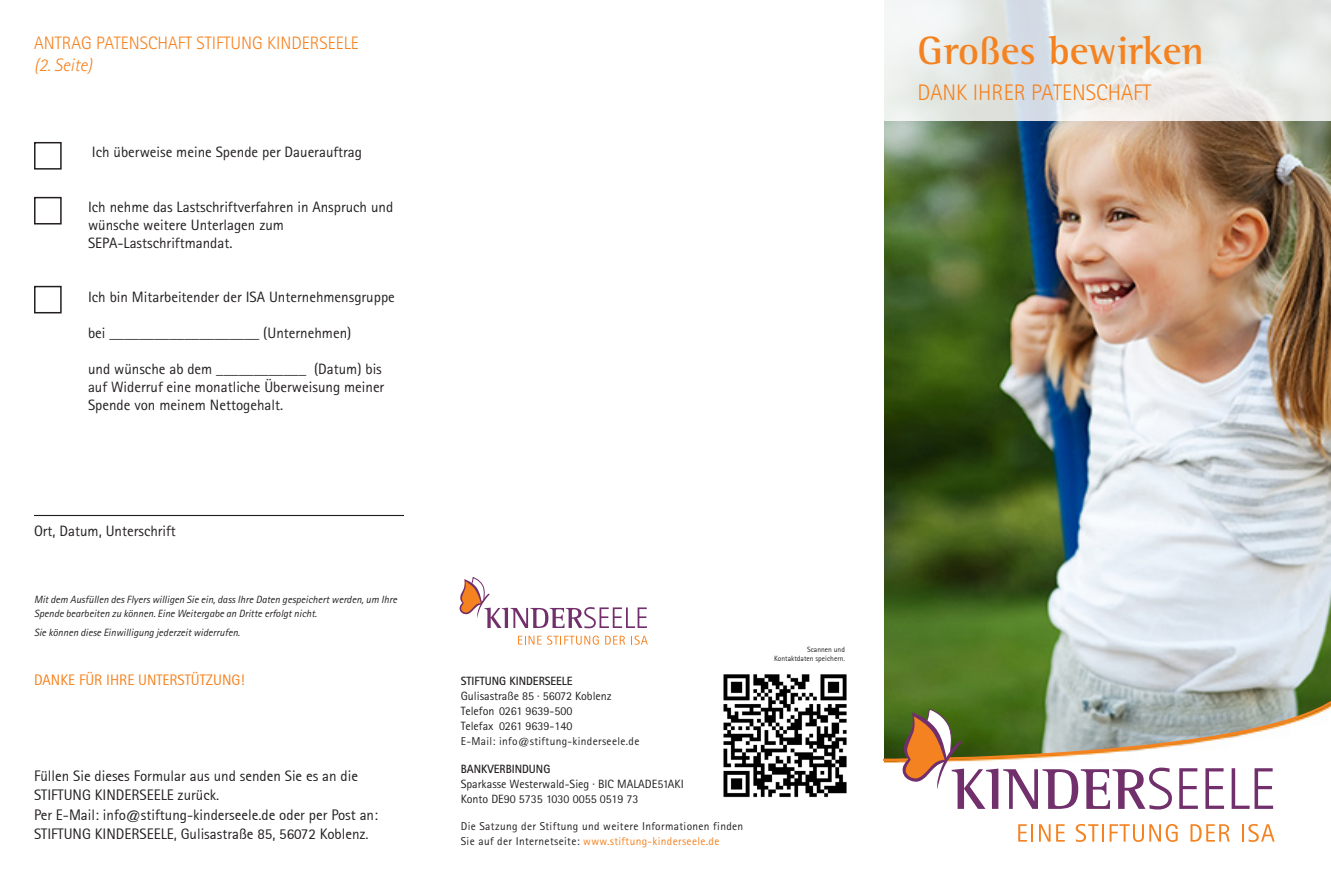
<style>
.page{position:relative;width:1331px;height:893px;background:#fff}
.page>*{position:absolute;margin:0;border:0;box-sizing:border-box;transform-origin:0 0}
.t1{font:700 40.5px "Rotis Semi Serif Std";color:#f58220}
.t2{font:300 22.5px "Rotis Sans Serif Pro";color:#f58220}
.t3{font:300 18px/21.6px "Rotis Sans Serif Pro";color:#f58220}
.t4{font:15px/18px "Rotis Sans Serif Pro";color:#231f20}
.Fließtext{font:15px/19.5px "Rotis Sans Serif";color:#231f20}
.Fließtext-2{font:15px "Rotis Sans Serif";color:#f58220}
.Geschäftsangaben{font:12px "Rotis Sans Serif Pro";color:#231f20}
.Firmierung{font:700 12px "Rotis Sans Serif Pro";color:#231f20;scale:.95 1}
.Geschäftsangaben-2{font:11.4px/15px "Rotis Sans Serif Pro";letter-spacing:.03em;color:#231f20}
.Fließtext-3{font:italic 10.5px/13.5px "Rotis Sans Serif Pro";color:#231f20}
.t5{font:7.5px/9px "Rotis Sans Serif";color:#231f20;text-align:right}
.s1{font-style:italic}
.s2{color:#f58220}
</style>
<div class="page">
<img style="left:884px;top:121px;width:447px;height:570px">
<svg style="left:884px;top:0;width:447px;height:121px;background:#e5e8e6"></svg>
<div style="left:34px;top:142px;width:28px;height:28px;border:2px solid #231f20"></div>
<div style="left:34px;top:197px;width:28px;height:28px;border:2px solid #231f20"></div>
<div style="left:34px;top:286px;width:28px;height:27px;border:2px solid #231f20"></div>
<hr style="left:34px;top:515px;width:370px;height:1px;background:#231f20">
<svg style="left:518px;top:636px;width:81px;height:9px"></svg>
<svg style="left:605px;top:636px;width:20px;height:9px"></svg>
<svg style="left:631px;top:636px;width:17px;height:9px"></svg>
<svg style="left:460px;top:577px;width:187px;height:51px"></svg>
<img style="left:723px;top:674px;width:124px;height:124px">
<svg style="left:1018px;top:824px;width:15px;height:18px"></svg>
<svg style="left:1039px;top:824px;width:26px;height:18px"></svg>
<svg style="left:1076px;top:824px;width:28px;height:18px"></svg>
<svg style="left:1110px;top:824px;width:68px;height:18px"></svg>
<svg style="left:1190px;top:824px;width:39px;height:18px"></svg>
<svg style="left:1242px;top:824px;width:33px;height:18px"></svg>
<svg style="left:884px;top:691px;width:447px;height:118px"></svg>
<p class="t3" style="left:34px;top:33px;width:326px">ANTRAG PATENSCHAFT STIFTUNG KINDERSEELE <span class="s1">(2. Seite)</span></p>
<p class="t4" style="left:92px;top:144px;width:272px">Ich überweise meine Spende per Dauerauftrag</p>
<p class="t4" style="left:88px;top:198px;width:307px">Ich nehme das Lastschriftverfahren in Anspruch und wünsche weitere Unterlagen zum<br>SEPA-Lastschriftmandat.</p>
<p class="t4" style="left:88px;top:288px;width:308px">Ich bin Mitarbeitender der ISA Unternehmensgruppe</p>
<p class="t4" style="left:88px;top:324px;width:265px">bei ____________________ (Unternehmen)</p>
<p class="t4" style="left:88px;top:360px;width:298px">und wünsche ab dem ____________ (Datum) bis auf Widerruf eine monatliche Überweisung meiner<br>Spende von meinem Nettogehalt.</p>
<p class="t4" style="left:34px;top:522px;width:143px">Ort, Datum, Unterschrift</p>
<p class="Fließtext-3" style="left:34px;top:593px;width:364px">Mit dem Ausfüllen des Flyers willigen Sie ein, dass Ihre Daten gespeichert werden, um Ihre<br>Spende bearbeiten zu können. Eine Weitergabe an Dritte erfolgt nicht.</p>
<p class="Fließtext-3" style="left:34px;top:626px;width:208px">Sie können diese Einwilligung jederzeit widerrufen.</p>
<p class="Fließtext-2" style="left:34px;top:671px;width:212px">DANKE FÜR IHRE UNTERSTÜTZUNG!</p>
<p class="Fließtext" style="left:34px;top:766px;width:345px">Füllen Sie dieses Formular aus und senden Sie es an die STIFTUNG KINDERSEELE zurück.<br>Per E-Mail: info@stiftung-kinderseele.de oder per Post an:<br>STIFTUNG KINDERSEELE, Gulisastraße 85, 56072 Koblenz.</p>
<p class="Firmierung" style="left:461px;top:673px;width:119px">STIFTUNG KINDERSEELE</p>
<p class="Geschäftsangaben" style="left:461px;top:688px;width:153px">Gulisastraße 85 · 56072 Koblenz</p>
<p class="Geschäftsangaben" style="left:461px;top:703px;width:113px">Telefon 0261 9639-500</p>
<p class="Geschäftsangaben" style="left:461px;top:718px;width:113px">Telefax 0261 9639-140</p>
<p class="Geschäftsangaben-2" style="left:461px;top:733px;width:180px">E-Mail: info@stiftung-kinderseele.de</p>
<p class="Firmierung" style="left:461px;top:762px;width:96px">BANKVERBINDUNG</p>
<p class="Geschäftsangaben" style="left:461px;top:777px;width:225px">Sparkasse Westerwald-Sieg · BIC MALADE51AKI</p>
<p class="Geschäftsangaben" style="left:461px;top:792px;width:179px">Konto DE90 5735 1030 0055 0519 73</p>
<p class="Geschäftsangaben-2" style="left:461px;top:818px;width:284px">Die Satzung der Stiftung und weitere Informationen finden<br>Sie auf der Internetseite: <span class="s2">www.stiftung-kinderseele.de</span></p>
<p class="t5" style="left:774px;top:645px;width:72px">Scannen und<br>Kontaktdaten speichern.</p>
<p class="t1" style="left:917px;top:26px;width:288px">Großes bewirken</p>
<p class="t2" style="left:917px;top:80px;width:235px">DANK IHRER PATENSCHAFT</p>
</div>
